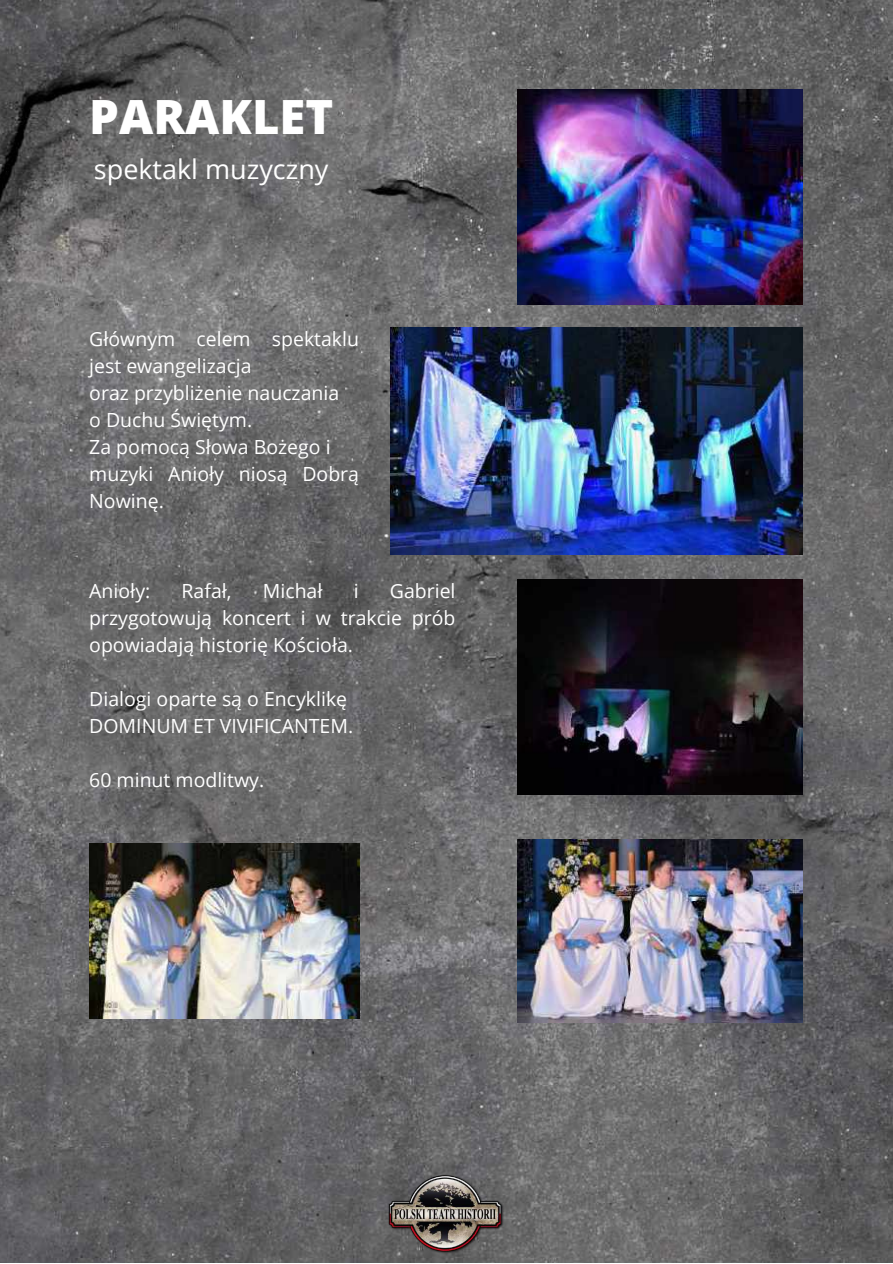
<style>
.page{position:relative;width:893px;height:1264px;background:#fff}
.page>*{position:absolute;margin:0;border:0;box-sizing:border-box;transform-origin:0 0}
.t1{font:800 47.25px "Open Sans";color:#fff}
.t2{font:27px "Open Sans";color:#fff}
.t3{font:19.5px/27px "Open Sans";color:#fff}
</style>
<div class="page">
<img style="left:0;top:0;width:892px;height:1262px">
<img style="left:387px;top:1173px;width:117px;height:80px">
<img style="left:517px;top:89px;width:285px;height:215px">
<img style="left:390px;top:327px;width:412px;height:227px">
<img style="left:517px;top:579px;width:285px;height:215px">
<img style="left:89px;top:843px;width:270px;height:175px">
<img style="left:517px;top:839px;width:285px;height:183px">
<h1 class="t1" style="left:89px;top:83px;width:245px">PARAKLET</h1>
<h2 class="t2" style="left:94px;top:150px;width:236px">spektakl muzyczny</h2>
<p class="t3" style="left:89px;top:324px;width:271px">Głównym celem spektaklu jest ewangelizacja<br>oraz przybliżenie nauczania<br>o Duchu Świętym.<br>Za pomocą Słowa Bożego i muzyki Anioły niosą Dobrą<br>Nowinę.</p>
<p class="t3" style="left:89px;top:576px;width:63px">Anioły:</p>
<p class="t3" style="left:181px;top:576px;width:52px">Rafał,</p>
<p class="t3" style="left:263px;top:576px;width:61px">Michał</p>
<p class="t3" style="left:354px;top:576px;width:6px">i</p>
<p class="t3" style="left:89px;top:576px;width:368px;text-align:justify;text-indent:300px">Gabriel przygotowują koncert i w trakcie prób opowiadają historię Kościoła.</p>
<p class="t3" style="left:89px;top:684px;width:265px">Dialogi oparte są o Encyklikę<br>DOMINUM ET VIVIFICANTEM.</p>
<p class="t3" style="left:89px;top:765px;width:176px">60 minut modlitwy.</p>
</div>
